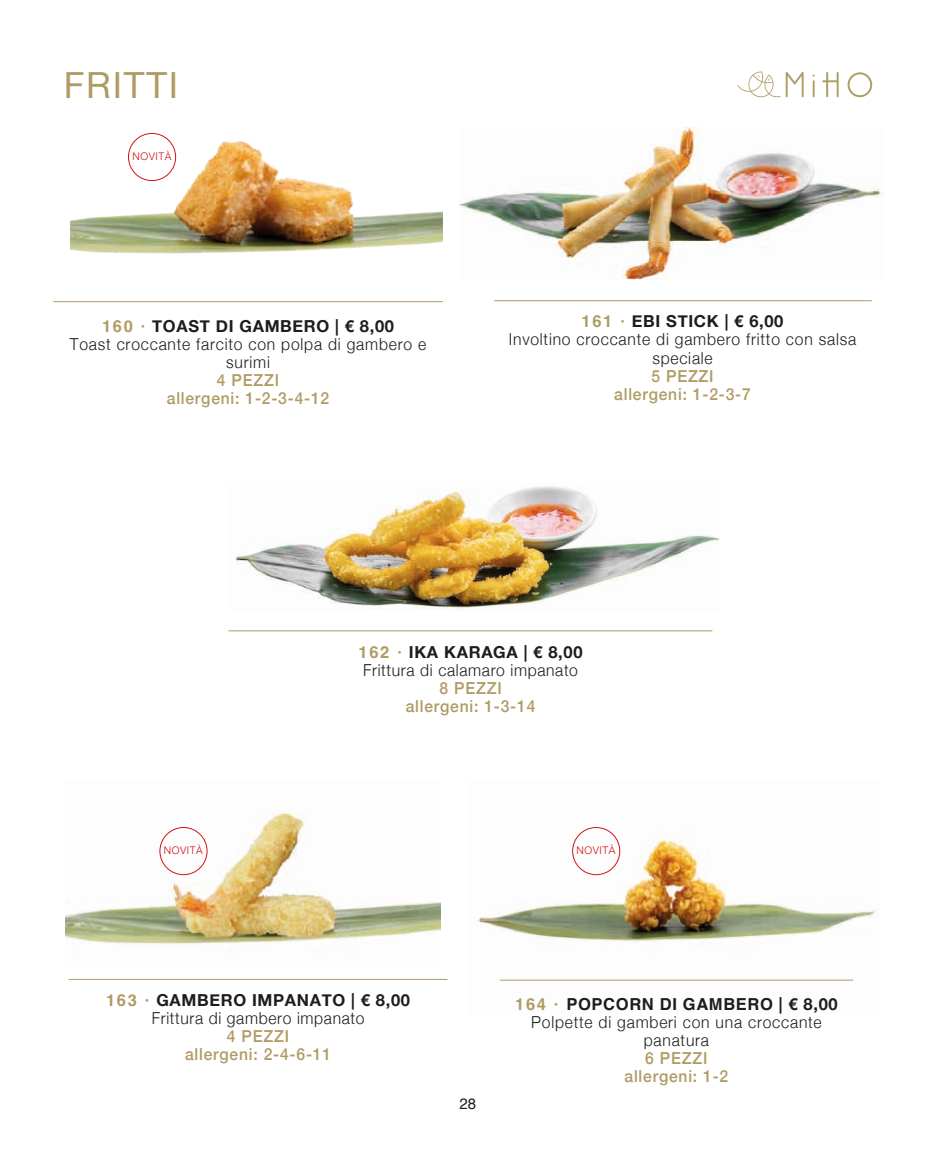
<style>
.page{position:relative;width:936px;height:1149px;background:#fff}
.page>*{position:absolute;margin:0;border:0;box-sizing:border-box;transform-origin:0 0}
.t1{font:36px "Helvetica Neue";letter-spacing:.05em;color:#af9b64}
.t2{font:300 16.5px/18px "Helvetica Neue";letter-spacing:.05em;color:#1d1d1b;text-align:center;scale:.95 1}
.t3{font:500 16.5px/18px "Helvetica Neue";letter-spacing:.05em;color:#af9b64;text-align:center;scale:.95 1}
.t4{font:700 16.5px "Helvetica";letter-spacing:.04em;color:#1d1d1b}
.t5{font:15px "Helvetica";color:#1d1d1b}
.t6{font:300 10.5px "Helvetica Neue";letter-spacing:.05em;color:#d21317}
.s1{font-family:"Helvetica";font-weight:700;color:#af9b64}
.s2{font-weight:700}
.s3{color:#af9b64}
.s4{font-family:"Helvetica Neue"}
</style>
<div class="page">
<svg style="left:822px;top:72px;width:16px;height:25px"></svg>
<svg style="left:847px;top:72px;width:25px;height:25px"></svg>
<svg style="left:812px;top:75px;width:2px;height:22px"></svg>
<svg style="left:737px;top:71px;width:66px;height:27px"></svg>
<img style="left:467px;top:828px;width:409px;height:153px">
<img style="left:66px;top:812px;width:374px;height:133px">
<hr style="left:494px;top:300px;width:377px;height:1px;background:#af9b64">
<hr style="left:53px;top:301px;width:390px;height:1px;background:#af9b64">
<hr style="left:228px;top:630px;width:484px;height:1px;background:#af9b64">
<hr style="left:69px;top:978px;width:378px;height:1px;background:#af9b64">
<img style="left:459px;top:127px;width:423px;height:152px">
<img style="left:235px;top:486px;width:483px;height:124px">
<img style="left:71px;top:132px;width:372px;height:122px">
<div style="left:128px;top:133px;width:48px;height:48px;border:1px solid #d21317;border-radius:50%"></div>
<div style="left:159px;top:826px;width:48px;height:48px;border:1px solid #d21317;border-radius:50%"></div>
<hr style="left:500px;top:979px;width:353px;height:1px;background:#af9b64">
<div style="left:572px;top:826px;width:48px;height:48px;border:1px solid #d21317;border-radius:50%"></div>
<h1 class="t1" style="left:64px;top:59px;width:116px">FRITTI</h1>
<p class="t6" style="left:132px;top:148px;width:40px">NOVITÀ</p>
<p class="t2" style="left:70px;top:315px;width:376px"><span class="s1">160 ·</span> <span class="s2">TOAST DI GAMBERO | € 8,00<br></span>Toast croccante farcito con polpa di gambero e surimi</p>
<p class="t3" style="left:167px;top:369px;width:172px">4 PEZZI<br>allergeni: 1-2-3-4-12</p>
<p class="t2" style="left:509px;top:311px;width:367px"><span class="s1">161 ·</span> <span class="s2">EBI STICK | € 6,00<br></span>Involtino croccante di gambero fritto con salsa speciale</p>
<p class="t3" style="left:614px;top:365px;width:145px">5 PEZZI allergeni: 1-2-3-7</p>
<p class="t6" style="left:164px;top:841px;width:40px">NOVITÀ</p>
<p class="t2" style="left:358px;top:641px;width:237px;text-align:left"><span class="s1">162 ·</span> <span class="s2">IKA KARAGA | € 8,00<br></span>Frittura di calamaro impanato</p>
<p class="t3" style="left:406px;top:677px;width:138px">8 PEZZI allergeni: 1-3-14</p>
<p class="t6" style="left:576px;top:841px;width:40px">NOVITÀ</p>
<p class="t2" style="left:106px;top:989px;width:321px"><span class="s1">163 ·</span> <span class="s2">GAMBERO IMPANATO | € 8,00<br></span>Frittura di gambero impanato</p>
<p class="t3" style="left:185px;top:1025px;width:155px">4 PEZZI<br>allergeni: 2-4-6-11</p>
<p class="t5" style="left:459px;top:1091px;width:18px">28</p>
<p class="t4" style="left:515px;top:993px;width:324px"><span class="s3">164 ·</span> POPCORN DI GAMBERO <span class="s4">| € 8,00</span></p>
<p class="t2" style="left:531px;top:1011px;width:307px">Polpette di gamberi con una croccante panatura</p>
<p class="t3" style="left:624px;top:1047px;width:111px">6 PEZZI allergeni: 1-2</p>
</div>
